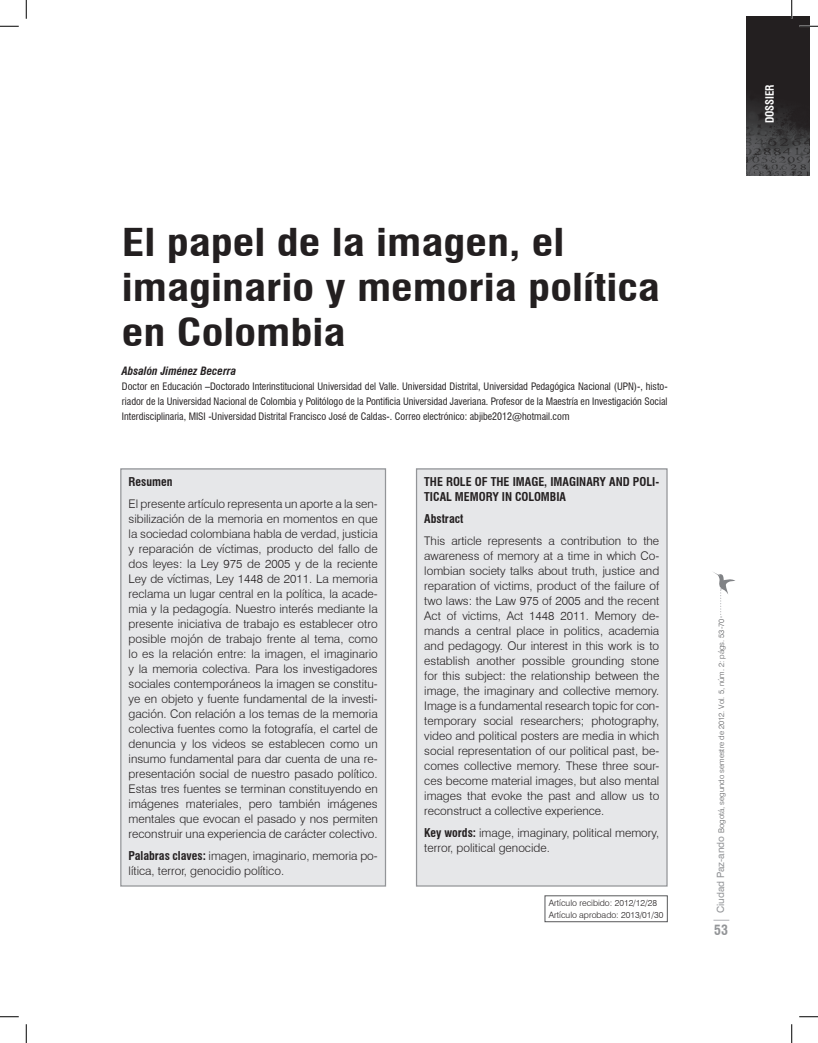
<style>
.page{position:relative;width:818px;height:1043px;background:#fff}
.page>*{position:absolute;margin:0;border:0;box-sizing:border-box;transform-origin:0 0}
.t1{font:700 condensed 37.5px/45px "Swiss 721 BT";color:#231f20;scale:1.21 1}
.t2{font:700 condensed 13.75px "Swiss 721 BT";color:#939598}
.t3{font:300 11.88px/15px "Swiss 721 BT";color:#231f20;text-align:justify}
.t4{font:700 condensed 11.88px/15px "Swiss 721 BT";color:#231f20}
.t5{font:italic 700 condensed 11.25px "Swiss 721 BT";color:#231f20}
.t6{font:700 condensed 11.25px "Swiss 721 BT";letter-spacing:-.01em;color:#fff;scale:.96 1}
.t7{font:condensed 10px/15px "Swiss 721 BT";color:#231f20;text-align:justify}
.t8{font:300 8.75px/11.2px "Swiss 721 BT";color:#231f20}
.t9{font:300 7.75px "Swiss 721 BT";color:#57585a}
.s1{font-weight:700;font-stretch:condensed}
.s2{font-weight:400;font-size:10px;color:#939598}
</style>
<div class="page">
<img style="left:746px;top:16px;width:63px;height:159px">
<svg style="left:713px;top:572px;width:22px;height:45px"></svg>
<svg style="left:713px;top:919px;width:16px;height:1px"></svg>
<div style="left:121px;top:469px;width:264px;height:417px;background:#e6e7e9"></div>
<div style="left:120px;top:468px;width:266px;height:418px;border:1px solid #939598"></div>
<div style="left:416px;top:469px;width:251px;height:417px;background:#e6e7e9"></div>
<div style="left:416px;top:468px;width:251px;height:418px;border:1px solid #939598"></div>
<div style="left:544px;top:895px;width:123px;height:27px;border:1px solid #57585a"></div>
<svg style="left:0;top:25px;width:19px;height:2px"></svg>
<svg style="left:799px;top:25px;width:19px;height:2px"></svg>
<svg style="left:0;top:1016px;width:19px;height:1px"></svg>
<svg style="left:799px;top:1016px;width:19px;height:1px"></svg>
<svg style="left:25px;top:0;width:2px;height:19px"></svg>
<svg style="left:25px;top:1024px;width:2px;height:18px"></svg>
<svg style="left:790px;top:0;width:2px;height:19px"></svg>
<svg style="left:791px;top:1024px;width:1px;height:18px"></svg>
<h1 class="t1" style="left:122px;top:220px;width:446px">El papel de la imagen, el imaginario y memoria política en Colombia</h1>
<p class="t5" style="left:122px;top:364px;width:116px">Absalón Jiménez Becerra</p>
<p class="t7" style="left:122px;top:379px;width:547px">Doctor en Educación –Doctorado Interinstitucional Universidad del Valle. Universidad Distrital, Universidad Pedagógica Nacional (UPN)-, histo&shy;riador de la Universidad Nacional de Colombia y Politólogo de la Pontificia Universidad Javeriana. Profesor de la Maestría en Investigación Social Interdisciplinaria, MISI -Universidad Distrital Francisco José de Caldas-. Correo electrónico: abjibe2012@hotmail.com</p>
<p class="t4" style="left:128px;top:474px;width:46px">Resumen</p>
<p class="t3" style="left:128px;top:496px;width:251px">El presente artículo representa un aporte a la sen&shy;sibilización de la memoria en momentos en que la sociedad colombiana habla de verdad, justicia y reparación de víctimas, producto del fallo de dos leyes: la Ley 975 de 2005 y de la reciente Ley de víctimas, Ley 1448 de 2011. La memoria reclama un lugar central en la política, la acade&shy;mia y la pedagogía. Nuestro interés mediante la presente iniciativa de trabajo es establecer otro posible mojón de trabajo frente al tema, como lo es la relación entre: la imagen, el imaginario y la memoria colectiva. Para los investigadores sociales contemporáneos la imagen se constitu&shy;ye en objeto y fuente fundamental de la investi&shy;gación. Con relación a los temas de la memoria colectiva fuentes como la fotografía, el cartel de denuncia y los videos se establecen como un insumo fundamental para dar cuenta de una re&shy;presentación social de nuestro pasado político.<br>Estas tres fuentes se terminan constituyendo en imágenes materiales, pero también imágenes mentales que evocan el pasado y nos permiten reconstruir una experiencia de carácter colectivo.</p>
<p class="t3" style="left:128px;top:848px;width:251px"><span class="s1">Palabras claves:</span> imagen, imaginario, memoria po&shy;lítica, terror, genocidio político.</p>
<p class="t4" style="left:424px;top:474px;width:236px">THE ROLE OF THE IMAGE, IMAGINARY AND POLI-<br>TICAL MEMORY IN COLOMBIA</p>
<p class="t4" style="left:424px;top:511px;width:41px">Abstract</p>
<p class="t3" style="left:424px;top:533px;width:236px">This article represents a contribution to the awareness of memory at a time in which Co&shy;lombian society talks about truth, justice and reparation of victims, product of the failure of two laws: the Law 975 of 2005 and the recent Act of victims, Act 1448 2011. Memory de&shy;mands a central place in politics, academia and pedagogy. Our interest in this work is to establish another possible grounding stone for this subject: the relationship between the image, the imaginary and collective memory.<br>Image is a fundamental research topic for con&shy;temporary social researchers; photography, video and political posters are media in which social representation of our political past, be&shy;comes collective memory. These three sour&shy;ces become material images, but also mental images that evoke the past and allow us to reconstruct a collective experience.</p>
<p class="t3" style="left:424px;top:825px;width:236px"><span class="s1">Key words:</span> image, imaginary, political memory, terror, political genocide.</p>
<p class="t8" style="left:548px;top:897px;width:116px">Artículo recibido: 2012/12/28<br>Artículo aprobado: 2013/01/30</p>
<p class="t6" style="left:762px;top:123px;width:41px;rotate:-90deg">Dossier</p>
<p class="t9" style="left:716px;top:913px;width:296px;rotate:-90deg"><span class="s2">Ciudad Paz-ando</span> Bogotá, segundo semestre de 2012. Vol. 5, núm. 2: págs. 53-70</p>
<p class="t2" style="left:714px;top:921px;width:15px">53</p>
</div>
